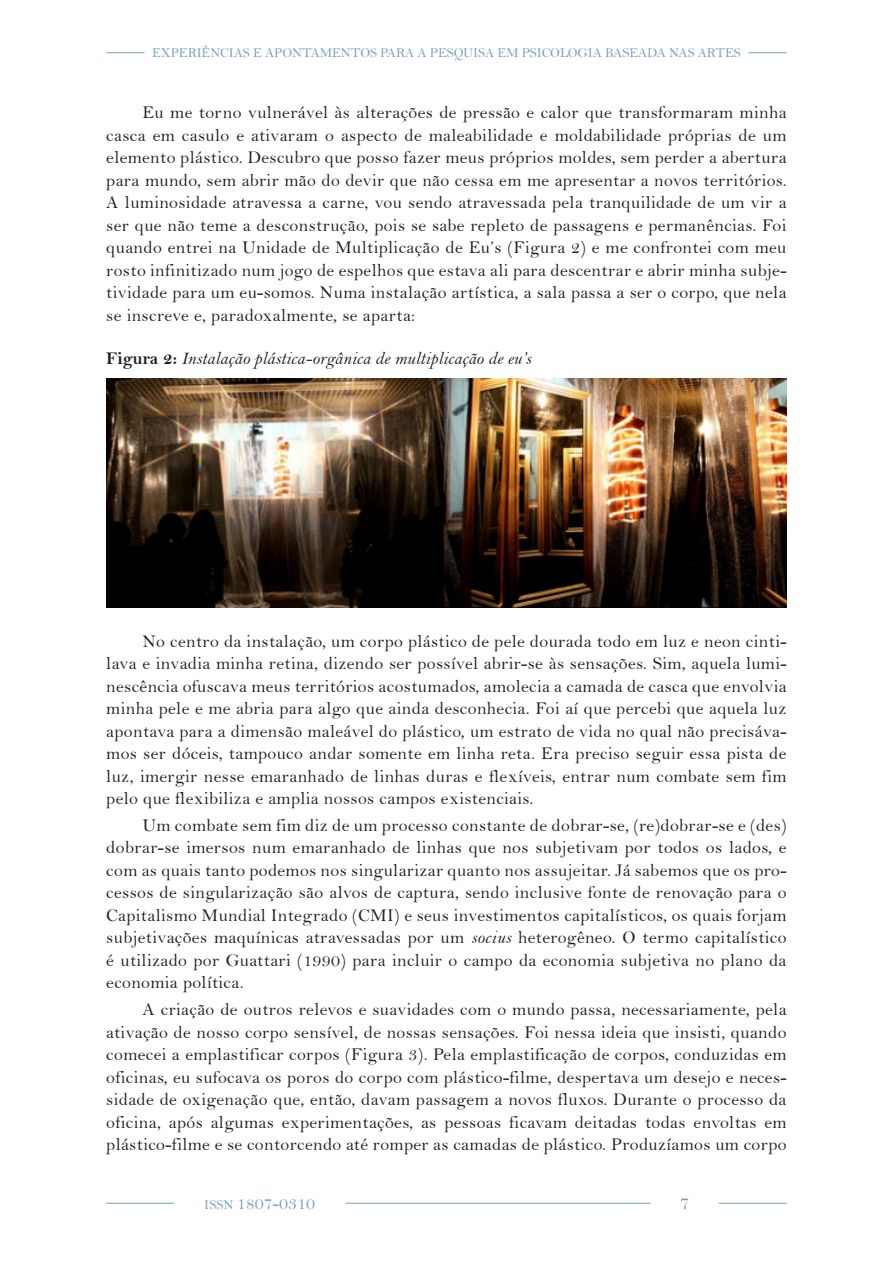
<style>
.page{position:relative;width:893px;height:1263px;background:#fff}
.page>*{position:absolute;margin:0;border:0;box-sizing:border-box;transform-origin:0 0}
.t1{font:19.5px "Bell";color:#74a1b9}
.Texto{font:18px/22.5px "Bell";letter-spacing:.02em;color:#231f20;text-align:justify}
.Título_figura_tabela{font:18px "Bell MT Italic";color:#231f20}
.t2{font:18px "Bell";color:#74a1b9}
.t3{font:13.5px "Bell";letter-spacing:-.01em;color:#74a1b9}
.s1{font-family:"Bell MT Bold"}
.s2{font-family:"Bell MT Italic"}
.s3{font-size:13.5px}
</style>
<div class="page">
<hr style="left:106px;top:52px;width:39px;height:1px;background:#74a1b9">
<hr style="left:748px;top:52px;width:39px;height:1px;background:#74a1b9">
<hr style="left:345px;top:1203px;width:306px;height:1px;background:#74a1b9">
<hr style="left:719px;top:1203px;width:68px;height:1px;background:#74a1b9">
<hr style="left:106px;top:1203px;width:68px;height:1px;background:#74a1b9">
<img style="left:106px;top:379px;width:681px;height:228px">
<p class="t3" style="left:152px;top:45px;width:590px">EXPERIÊNCIAS E APONTAMENTOS PARA A PESQUISA EM PSICOLOGIA BASEADA NAS ARTES</p>
<p class="Texto" style="left:106px;top:101px;width:682px;text-indent:36px">Eu me torno vulnerável às alterações de pressão e calor que transformaram minha casca em casulo e ativaram o aspecto de maleabilidade e moldabilidade próprias de um elemento plástico. Descubro que posso fazer meus próprios moldes, sem perder a abertura para mundo, sem abrir mão do devir que não cessa em me apresentar a novos territórios.<br>A luminosidade atravessa a carne, vou sendo atravessada pela tranquilidade de um vir a ser que não teme a desconstrução, pois se sabe repleto de passagens e permanências. Foi quando entrei na Unidade de Multiplicação de Eu’s (Figura 2) e me confrontei com meu rosto infinitizado num jogo de espelhos que estava ali para descentrar e abrir minha subje&shy;tividade para um eu-somos. Numa instalação artística, a sala passa a ser o corpo, que nela se inscreve e, paradoxalmente, se aparta:</p>
<p class="Título_figura_tabela" style="left:106px;top:347px;width:426px"><span class="s1">Figura 2:</span> Instalação plástica-orgânica de multiplicação de eu’s</p>
<p class="Texto" style="left:106px;top:629px;width:682px;text-indent:36px">No centro da instalação, um corpo plástico de pele dourada todo em luz e neon cinti&shy;lava e invadia minha retina, dizendo ser possível abrir-se às sensações. Sim, aquela lumi&shy;nescência ofuscava meus territórios acostumados, amolecia a camada de casca que envolvia minha pele e me abria para algo que ainda desconhecia. Foi aí que percebi que aquela luz apontava para a dimensão maleável do plástico, um estrato de vida no qual não precisáva&shy;mos ser dóceis, tampouco andar somente em linha reta. Era preciso seguir essa pista de luz, imergir nesse emaranhado de linhas duras e flexíveis, entrar num combate sem fim pelo que flexibiliza e amplia nossos campos existenciais.</p>
<p class="Texto" style="left:106px;top:814px;width:682px;text-indent:36px">Um combate sem fim diz de um processo constante de dobrar-se, (re)dobrar-se e (des) dobrar-se imersos num emaranhado de linhas que nos subjetivam por todos os lados, e com as quais tanto podemos nos singularizar quanto nos assujeitar. Já sabemos que os pro&shy;cessos de singularização são alvos de captura, sendo inclusive fonte de renovação para o Capitalismo Mundial Integrado (CMI) e seus investimentos capitalísticos, os quais forjam subjetivações maquínicas atravessadas por um <span class="s2">socius</span> heterogêneo. O termo capitalístico é utilizado por Guattari (1990) para incluir o campo da economia subjetiva no plano da economia política.</p>
<p class="Texto" style="left:106px;top:998px;width:682px;text-indent:36px">A criação de outros relevos e suavidades com o mundo passa, necessariamente, pela ativação de nosso corpo sensível, de nossas sensações. Foi nessa ideia que insisti, quando comecei a emplastificar corpos (Figura 3). Pela emplastificação de corpos, conduzidas em oficinas, eu sufocava os poros do corpo com plástico-filme, despertava um desejo e neces&shy;sidade de oxigenação que, então, davam passagem a novos fluxos. Durante o processo da oficina, após algumas experimentações, as pessoas ficavam deitadas todas envoltas em plástico-filme e se contorcendo até romper as camadas de plástico. Produzíamos um corpo</p>
<p class="t2" style="left:204px;top:1193px;width:112px"><span class="s3">ISSN</span> 1807-0310</p>
<p class="t1" style="left:680px;top:1192px;width:11px">7</p>
</div>
